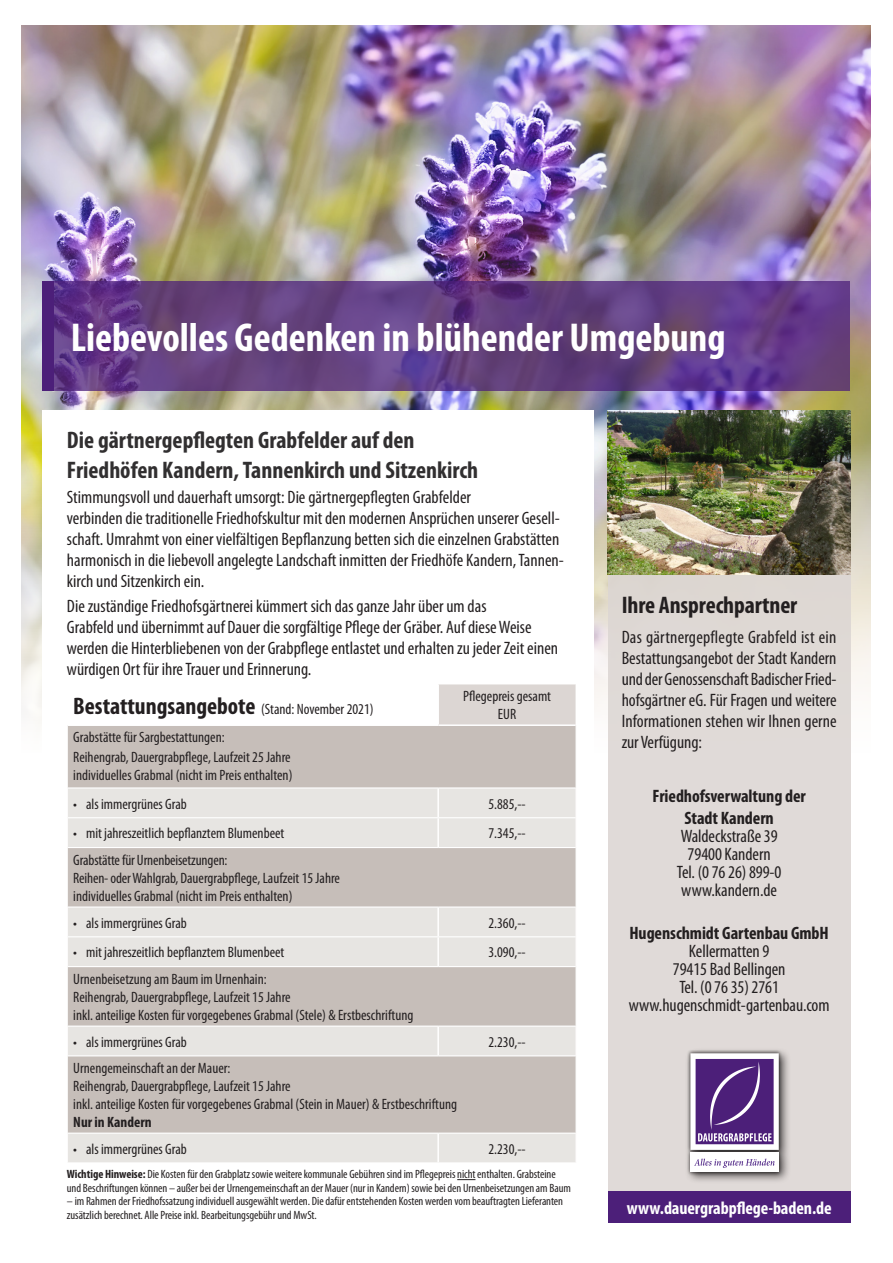
<style>
.page{position:relative;width:893px;height:1263px;background:#fff}
.page>*{position:absolute;margin:0;border:0;box-sizing:border-box;transform-origin:0 0}
.t1{font:700 condensed 40.5px "Myriad Pro";color:#fff}
.t2{font:700 condensed 24px/30px "Myriad Pro";color:#312f30}
.t3{font:700 condensed 24px "Myriad Pro";letter-spacing:-.005em;color:#231f20}
.t4{font:condensed 18px/21px "Myriad Pro";color:#231f20;text-align:center}
.t5{font:700 condensed 18px/21.6px "Myriad Pro";letter-spacing:-.005em;color:#231f20;text-align:center}
.t6{font:700 condensed 18px "Myriad Pro";letter-spacing:-.005em;color:#fff}
.Absatzformat_2{font:condensed 15px/18px "Myriad Pro";color:#231f20}
.t7{font:condensed 12px/13.5px "Myriad Pro";letter-spacing:-.005em;color:#231f20}
.s1{font-weight:700;font-size:24px}
.s2{font-weight:700}
</style>
<div class="page">
<img style="left:21px;top:26px;width:850px;height:727px">
<div style="left:608px;top:410px;width:242px;height:812px;background:#dcd6d3"></div>
<div style="left:684px;top:1047px;width:107px;height:137px;background:#231f20;opacity:.75"></div>
<img style="left:687px;top:1050px;width:95px;height:125px">
<div style="left:690px;top:1152px;width:89px;height:20px;background:#fff"></div>
<svg style="left:694px;top:1158px;width:81px;height:10px"></svg>
<svg style="left:690px;top:1053px;width:89px;height:97px;background:#8263a1"></svg>
<svg style="left:54px;top:281px;width:796px;height:109px;background:#633f81"></svg>
<div style="left:43px;top:410px;width:551px;height:812px;background:#fff"></div>
<div style="left:608px;top:1191px;width:242px;height:31px;background:#4c1f79"></div>
<svg style="left:457px;top:1179px;width:18px;height:1px"></svg>
<img style="left:608px;top:410px;width:242px;height:165px">
<div style="left:43px;top:281px;width:11px;height:109px;background:#4c1f79"></div>
<div style="left:438px;top:684px;width:138px;height:41px;background:#dcd6d3"></div>
<div style="left:68px;top:726px;width:508px;height:61px;background:#c6beb9"></div>
<svg style="left:68px;top:788px;width:508px;height:374px;background:#d5d0cc"></svg>
<hr style="left:437px;top:684px;width:2px;height:40px;background:#fff">
<hr style="left:437px;top:788px;width:2px;height:29px;background:#fff">
<hr style="left:437px;top:818px;width:2px;height:29px;background:#fff">
<hr style="left:437px;top:908px;width:2px;height:28px;background:#fff">
<hr style="left:437px;top:937px;width:2px;height:29px;background:#fff">
<hr style="left:437px;top:1027px;width:2px;height:28px;background:#fff">
<hr style="left:437px;top:1134px;width:2px;height:28px;background:#fff">
<hr style="left:438px;top:724px;width:138px;height:2px;background:#fff">
<hr style="left:438px;top:684px;width:138px;height:1px;background:#fff">
<hr style="left:68px;top:817px;width:370px;height:1px;background:#fff">
<hr style="left:438px;top:817px;width:138px;height:1px;background:#fff">
<hr style="left:68px;top:847px;width:370px;height:1px;background:#fff">
<hr style="left:438px;top:847px;width:138px;height:1px;background:#fff">
<hr style="left:68px;top:906px;width:370px;height:2px;background:#fff">
<hr style="left:438px;top:906px;width:138px;height:2px;background:#fff">
<hr style="left:68px;top:936px;width:370px;height:1px;background:#fff">
<hr style="left:438px;top:936px;width:138px;height:1px;background:#fff">
<hr style="left:68px;top:966px;width:370px;height:1px;background:#fff">
<hr style="left:438px;top:966px;width:138px;height:1px;background:#fff">
<hr style="left:68px;top:1025px;width:370px;height:2px;background:#fff">
<hr style="left:438px;top:1025px;width:138px;height:2px;background:#fff">
<hr style="left:68px;top:1055px;width:370px;height:1px;background:#fff">
<hr style="left:438px;top:1055px;width:138px;height:1px;background:#fff">
<hr style="left:68px;top:1132px;width:370px;height:2px;background:#fff">
<hr style="left:438px;top:1132px;width:138px;height:2px;background:#fff">
<p class="t1" style="left:71px;top:312px;width:656px">Liebevolles Gedenken in blühender Umgebung</p>
<p class="t2" style="left:67px;top:424px;width:413px">Die gärtnergepflegten Grabfelder auf den<br>Friedhöfen Kandern, Tannenkirch und Sitzenkirch</p>
<p class="t4" style="left:67px;top:486px;width:498px;text-align:left">Stimmungsvoll und dauerhaft umsorgt: Die gärtnergepflegten Grabfelder<br>verbinden die traditionelle Friedhofskultur mit den modernen Ansprüchen unserer Gesell&shy;schaft. Umrahmt von einer vielfältigen Bepflanzung betten sich die einzelnen Grabstätten harmonisch in die liebevoll angelegte Landschaft inmitten der Friedhöfe Kandern, Tannen&shy;kirch und Sitzenkirch ein.</p>
<p class="t4" style="left:67px;top:595px;width:493px;text-align:left">Die zuständige Friedhofsgärtnerei kümmert sich das ganze Jahr über um das<br>Grabfeld und übernimmt auf Dauer die sorgfältige Pflege der Gräber. Auf diese Weise werden die Hinterbliebenen von der Grabpflege entlastet und erhalten zu jeder Zeit einen würdigen Ort für ihre Trauer und Erinnerung.</p>
<p class="Absatzformat_2" style="left:73px;top:700px;width:302px"><span class="s1">Bestattungsangebote</span> (Stand: November 2021)</p>
<p class="Absatzformat_2" style="left:463px;top:687px;width:89px;text-align:center">Pflegepreis gesamt<br>EUR</p>
<p class="Absatzformat_2" style="left:73px;top:728px;width:153px">Grabstätte für Sargbestattungen:</p>
<p class="Absatzformat_2" style="left:73px;top:748px;width:219px">Reihengrab, Dauergrabpflege, Laufzeit 25 Jahre</p>
<p class="Absatzformat_2" style="left:73px;top:766px;width:221px">individuelles Grabmal (nicht im Preis enthalten)</p>
<p class="Absatzformat_2" style="left:73px;top:794px;width:115px">• als immergrünes Grab</p>
<p class="Absatzformat_2" style="left:488px;top:794px;width:39px">5.885,--</p>
<p class="Absatzformat_2" style="left:73px;top:824px;width:213px">• mit jahreszeitlich bepflanztem Blumenbeet</p>
<p class="Absatzformat_2" style="left:488px;top:824px;width:39px">7.345,--</p>
<p class="Absatzformat_2" style="left:73px;top:851px;width:156px">Grabstätte für Urnenbeisetzungen:</p>
<p class="Absatzformat_2" style="left:73px;top:869px;width:268px">Reihen- oder Wahlgrab, Dauergrabpflege, Laufzeit 15 Jahre individuelles Grabmal (nicht im Preis enthalten)</p>
<p class="Absatzformat_2" style="left:73px;top:913px;width:115px">• als immergrünes Grab</p>
<p class="Absatzformat_2" style="left:488px;top:913px;width:39px">2.360,--</p>
<p class="Absatzformat_2" style="left:73px;top:943px;width:213px">• mit jahreszeitlich bepflanztem Blumenbeet</p>
<p class="Absatzformat_2" style="left:488px;top:943px;width:39px">3.090,--</p>
<p class="Absatzformat_2" style="left:73px;top:970px;width:195px">Urnenbeisetzung am Baum im Urnenhain:</p>
<p class="Absatzformat_2" style="left:73px;top:988px;width:219px">Reihengrab, Dauergrabpflege, Laufzeit 15 Jahre</p>
<p class="Absatzformat_2" style="left:73px;top:1006px;width:342px">inkl. anteilige Kosten für vorgegebenes Grabmal (Stele) &amp; Erstbeschriftung</p>
<p class="Absatzformat_2" style="left:73px;top:1032px;width:115px">• als immergrünes Grab</p>
<p class="Absatzformat_2" style="left:488px;top:1032px;width:39px">2.230,--</p>
<p class="Absatzformat_2" style="left:73px;top:1059px;width:159px">Urnengemeinschaft an der Mauer:</p>
<p class="Absatzformat_2" style="left:73px;top:1077px;width:219px">Reihengrab, Dauergrabpflege, Laufzeit 15 Jahre</p>
<p class="Absatzformat_2" style="left:73px;top:1095px;width:385px">inkl. anteilige Kosten für vorgegebenes Grabmal (Stein in Mauer) &amp; Erstbeschriftung<br><span class="s2">Nur in Kandern</span></p>
<p class="Absatzformat_2" style="left:73px;top:1139px;width:115px">• als immergrünes Grab</p>
<p class="Absatzformat_2" style="left:488px;top:1139px;width:39px">2.230,--</p>
<p class="t7" style="left:67px;top:1167px;width:505px"><span class="s2">Wichtige Hinweise:</span> Die Kosten für den Grabplatz sowie weitere kommunale Gebühren sind im Pflegepreis nicht enthalten. Grabsteine und Beschriftungen können – außer bei der Urnengemeinschaft an der Mauer (nur in Kandern) sowie bei den Urnenbeisetzungen am Baum</p>
<p class="t7" style="left:67px;top:1194px;width:498px">– im Rahmen der Friedhofssatzung individuell ausgewählt werden. Die dafür entstehenden Kosten werden vom beauftragten Lieferanten zusätzlich berechnet. Alle Preise inkl. Bearbeitungsgebühr und MwSt.</p>
<p class="t3" style="left:622px;top:590px;width:177px">Ihre Ansprechpartner</p>
<p class="t4" style="left:622px;top:626px;width:216px;text-align:justify">Das gärtnergepflegte Grabfeld ist ein Bestattungsangebot der Stadt Kandern und der Genossenschaft Badischer Fried&shy;hofsgärtner eG. Für Fragen und weitere Informationen stehen wir Ihnen gerne zur Verfügung:</p>
<p class="t5" style="left:653px;top:785px;width:155px">Friedhofsverwaltung der<br>Stadt Kandern</p>
<p class="t4" style="left:677px;top:827px;width:106px;line-height:18px">Waldeckstraße 39<br>79400 Kandern<br>Tel. (0 76 26) 899-0 www.kandern.de</p>
<p class="t4" style="left:629px;top:924px;width:202px;line-height:18px"><span class="s2">Hugenschmidt Gartenbau GmbH<br></span>Kellermatten 9<br>79415 Bad Bellingen<br>Tel. (0 76 35) 2761 www.hugenschmidt-gartenbau.com</p>
<p class="t6" style="left:627px;top:1196px;width:206px">www.dauergrabpflege-baden.de</p>
</div>
